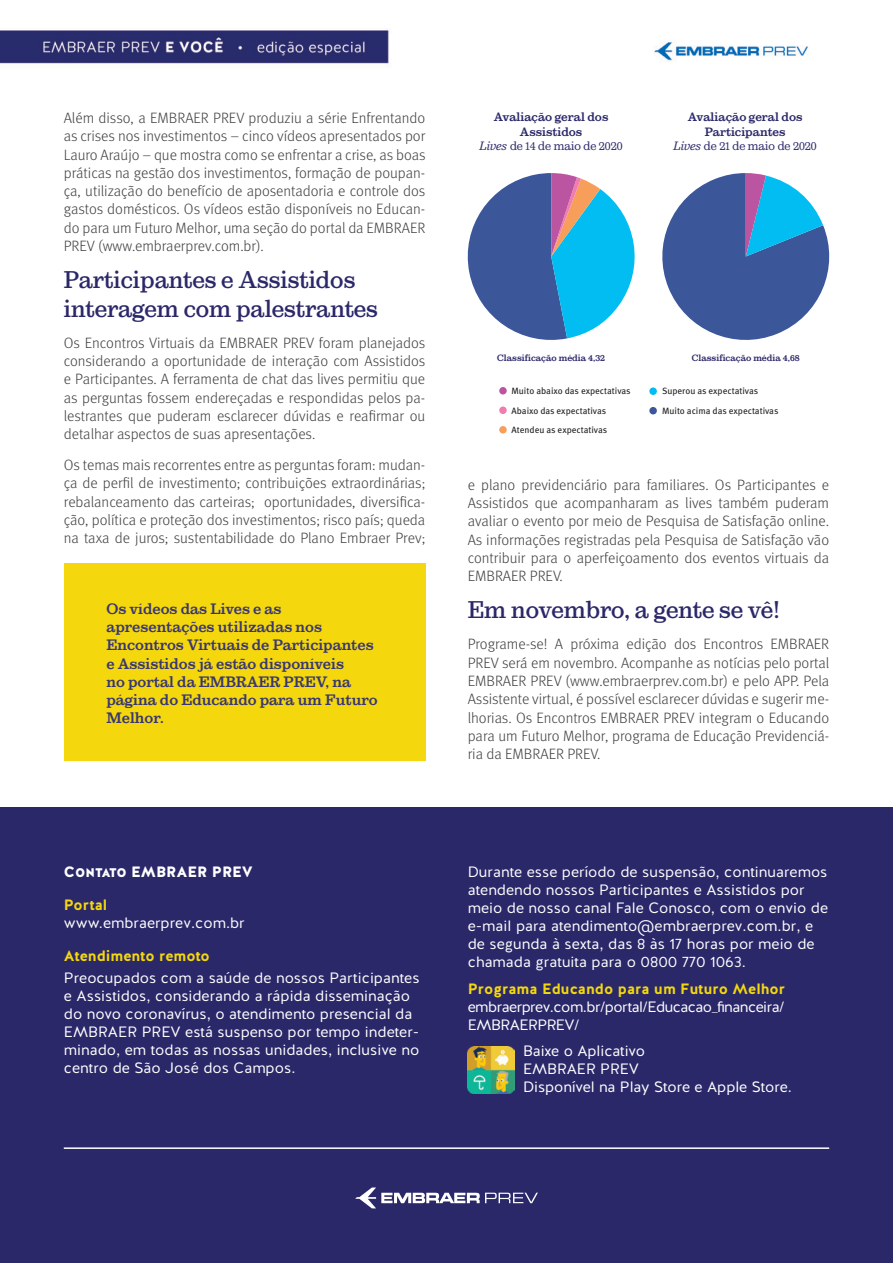
<style>
.page{position:relative;width:893px;height:1263px;background:#fff}
.page>*{position:absolute;margin:0;border:0;box-sizing:border-box;transform-origin:0 0}
.t1{font:500 24px/28.5px "Sutro";color:#2b286a}
.t2{font:300 15px/18.3px "Meta Pro";color:#3e3e3f;text-align:justify}
.t3{font:15px/18px "Halis R";color:#fff}
.t4{font:700 15px/18.3px "Sutro";color:#393673}
.t5{font:15px/18px "Halis R";letter-spacing:-.035em;color:#fff}
.t6{font:700 15px "Halis R";color:#f4d80d}
.t7{font:15px "Halis R S Black";color:#fff}
.t8{font:700 12px/14.4px "Sutro";color:#2b286a;text-align:center}
.t9{font:9.15px/19.5px "Meta Pro";letter-spacing:-.005em;color:#231f20}
.t10{font:700 9px "Sutro";color:#2b286a}
.s1{font-weight:300;font-style:italic}
.s2{font-weight:300}
</style>
<div class="page">
<img style="left:0;top:30px;width:872px;height:778px">
<div style="left:0;top:808px;width:893px;height:455px;background:#2b286a"></div>
<img style="left:468px;top:1047px;width:46px;height:46px">
<div style="left:64px;top:563px;width:361px;height:198px;background:#f4d80d"></div>
<svg style="left:460px;top:173px;width:380px;height:178px"></svg>
<div style="left:499px;top:387px;width:8px;height:7px;background:#bc55a1;border-radius:50%"></div>
<div style="left:499px;top:406px;width:8px;height:8px;background:#f17cb0;border-radius:50%"></div>
<div style="left:499px;top:426px;width:8px;height:7px;background:#f89e5b;border-radius:50%"></div>
<div style="left:649px;top:387px;width:8px;height:8px;background:#01bdf2;border-radius:50%"></div>
<div style="left:649px;top:407px;width:8px;height:7px;background:#3b5699;border-radius:50%"></div>
<svg style="left:355px;top:1187px;width:183px;height:21px"></svg>
<hr style="left:64px;top:1147px;width:765px;height:2px;background:#fff">
<p class="t2" style="left:64px;top:108px;width:363px">Além disso, a EMBRAER PREV produziu a série Enfrentando as crises nos investimentos – cinco vídeos apresentados por Lauro Araújo – que mostra como se enfrentar a crise, as boas práticas na gestão dos investimentos, formação de poupan&shy;ça, utilização do benefício de aposentadoria e controle dos gastos domésticos. Os vídeos estão disponíveis no Educan&shy;do para um Futuro Melhor, uma seção do portal da EMBRAER PREV (www.embraerprev.com.br).</p>
<h1 class="t1" style="left:64px;top:266px;width:316px">Participantes e Assistidos interagem com palestrantes</h1>
<p class="t2" style="left:64px;top:332px;width:363px">Os Encontros Virtuais da EMBRAER PREV foram planejados considerando a oportunidade de interação com Assistidos e Participantes. A ferramenta de chat das lives permitiu que as perguntas fossem endereçadas e respondidas pelos pa&shy;lestrantes que puderam esclarecer dúvidas e reafirmar ou detalhar aspectos de suas apresentações.</p>
<p class="t2" style="left:64px;top:455px;width:363px">Os temas mais recorrentes entre as perguntas foram: mudan&shy;ça de perfil de investimento; contribuições extraordinárias; rebalanceamento das carteiras; oportunidades, diversifica&shy;ção, política e proteção dos investimentos; risco país; queda na taxa de juros; sustentabilidade do Plano Embraer Prev;</p>
<p class="t4" style="left:106px;top:599px;width:273px">Os vídeos das Lives e as apresentações utilizadas nos<br>Encontros Virtuais de Participantes e Assistidos já estão disponíveis<br>no portal da EMBRAER PREV, na página do Educando para um Futuro<br>Melhor.</p>
<p class="t8" style="left:480px;top:110px;width:144px">Avaliação geral dos<br>Assistidos<br><span class="s1">Lives</span> <span class="s2">de 14 de maio de 2020</span></p>
<p class="t8" style="left:674px;top:110px;width:144px">Avaliação geral dos<br>Participantes<br><span class="s1">Lives</span> <span class="s2">de 21 de maio de 2020</span></p>
<p class="t10" style="left:497px;top:353px;width:109px">Classificação média 4,32</p>
<p class="t10" style="left:692px;top:353px;width:109px">Classificação média 4,68</p>
<p class="t9" style="left:511px;top:381px;width:121px">Muito abaixo das expectativas<br>Abaixo das expectativas<br>Atendeu as expectativas</p>
<p class="t9" style="left:662px;top:381px;width:118px">Superou as expectativas<br>Muito acima das expectativas</p>
<p class="t2" style="left:468px;top:475px;width:363px">e plano previdenciário para familiares. Os Participantes e Assistidos que acompanharam as lives também puderam avaliar o evento por meio de Pesquisa de Satisfação online.<br>As informações registradas pela Pesquisa de Satisfação vão contribuir para o aperfeiçoamento dos eventos virtuais da EMBRAER PREV.</p>
<h1 class="t1" style="left:468px;top:596px;width:314px">Em novembro, a gente se vê!</h1>
<p class="t2" style="left:468px;top:634px;width:363px">Programe-se! A próxima edição dos Encontros EMBRAER PREV será em novembro. Acompanhe as notícias pelo portal EMBRAER PREV (www.embraerprev.com.br) e pelo APP. Pela Assistente virtual, é possível esclarecer dúvidas e sugerir me&shy;lhorias. Os Encontros EMBRAER PREV integram o Educando para um Futuro Melhor, programa de Educação Previdenciá&shy;ria da EMBRAER PREV.</p>
<p class="t7" style="left:64px;top:862px;width:191px">Contato EMBRAER PREV</p>
<p class="t6" style="left:64px;top:895px;width:45px">Portal</p>
<p class="t3" style="left:64px;top:914px;width:182px">www.embraerprev.com.br</p>
<p class="t6" style="left:64px;top:946px;width:147px">Atendimento remoto</p>
<p class="t3" style="left:64px;top:969px;width:357px">Preocupados com a saúde de nossos Participantes e Assistidos, considerando a rápida disseminação do novo coronavírus, o atendimento presencial da EMBRAER PREV está suspenso por tempo indeter&shy;minado, em todas as nossas unidades, inclusive no centro de São José dos Campos.</p>
<p class="t3" style="left:468px;top:863px;width:362px">Durante esse período de suspensão, continuaremos atendendo nossos Participantes e Assistidos por meio de nosso canal Fale Conosco, com o envio de e-mail para atendimento@embraerprev.com.br, e de segunda à sexta, das 8 às 17 horas por meio de chamada gratuita para o 0800 770 1063.</p>
<p class="t6" style="left:468px;top:979px;width:319px">Programa Educando para um Futuro Melhor</p>
<p class="t5" style="left:468px;top:998px;width:318px">embraerprev.com.br/portal/Educacao_financeira/<br>EMBRAERPREV/</p>
<p class="t3" style="left:523px;top:1042px;width:270px">Baixe o Aplicativo<br>EMBRAER PREV<br>Disponível na Play Store e Apple Store.</p>
</div>
